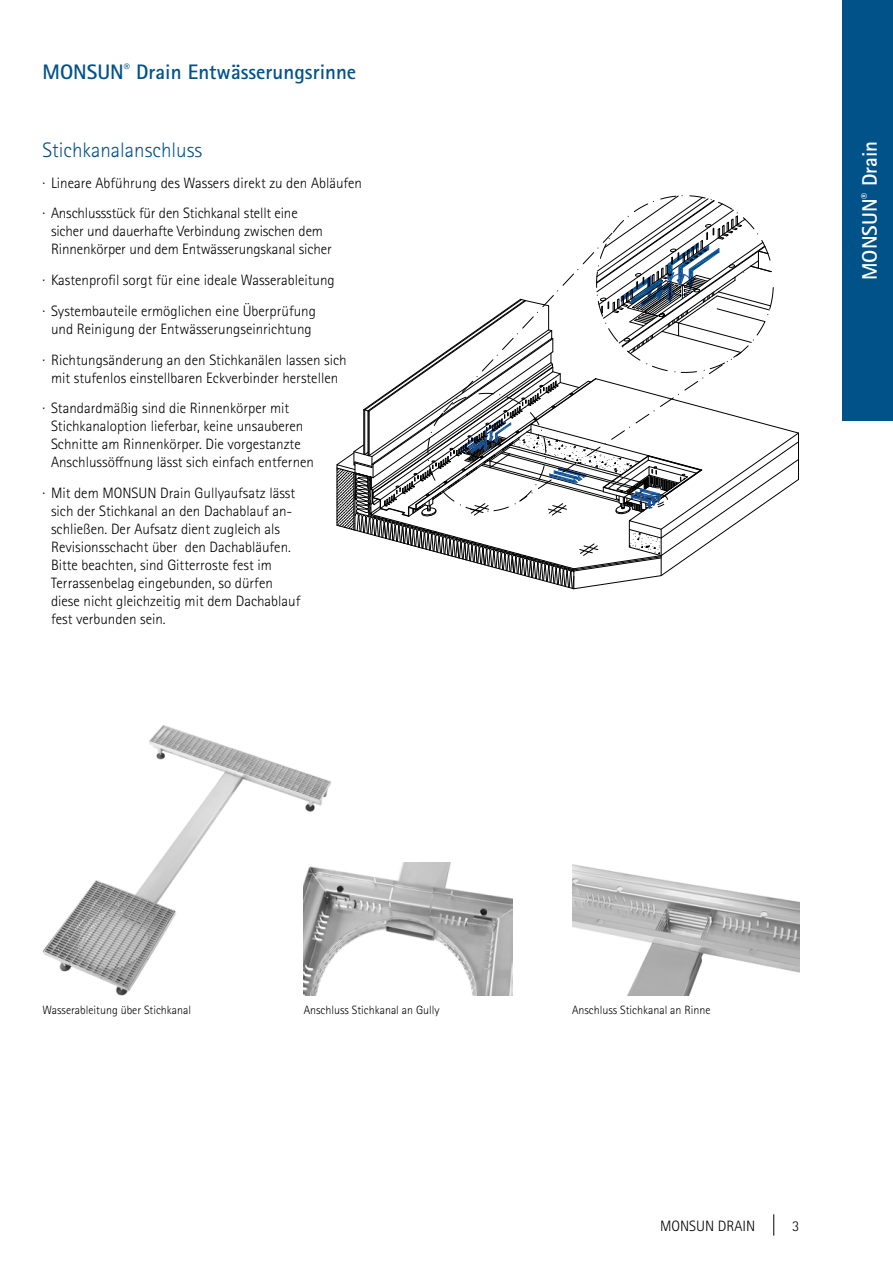
<style>
.page{position:relative;width:893px;height:1263px;background:#fff}
.page>*{position:absolute;margin:0;border:0;box-sizing:border-box;transform-origin:0 0}
.t1{font:700 21px "Rotis Sans Serif Pro";color:#005288}
.t2{font:300 21px "Rotis Sans Serif Pro";color:#005288}
.t3{font:700 21px "Rotis Sans Serif Pro";color:#fff}
.t4{font:300 15px/18px "Rotis Sans Serif Pro";color:#000}
.t5{font:300 12px "Rotis Sans Serif Pro";color:#000}
</style>
<div class="page">
<svg style="left:773px;top:1214px;width:1px;height:21px"></svg>
<div style="left:842px;top:0;width:51px;height:421px;background:#005288"></div>
<svg style="left:336px;top:195px;width:463px;height:394px"></svg>
<img style="left:43px;top:725px;width:288px;height:270px">
<img style="left:304px;top:863px;width:209px;height:132px">
<img style="left:572px;top:864px;width:227px;height:131px">
<h1 class="t1" style="left:43px;top:58px;width:315px">MONSUN<sup>®</sup> Drain Entwässerungsrinne</h1>
<h1 class="t2" style="left:43px;top:138px;width:161px">Stichkanalanschluss</h1>
<p class="t4" style="left:43px;top:167px;width:321px;line-height:30.8px">· Lineare Abführung des Wassers direkt zu den Abläufen · Anschlussstück für den Stichkanal stellt eine</p>
<p class="t4" style="left:51px;top:223px;width:282px">sicher und dauerhafte Verbindung zwischen dem<br>Rinnenkörper und dem Entwässerungskanal sicher</p>
<p class="t4" style="left:43px;top:265px;width:294px;line-height:30.8px">· Kastenprofil sorgt für eine ideale Wasserableitung · Systembauteile ermöglichen eine Überprüfung</p>
<p class="t4" style="left:43px;top:314px;width:306px;line-height:30.8px;text-indent:9px">und Reinigung der Entwässerungseinrichtung<br>· Richtungsänderung an den Stichkanälen lassen sich</p>
<p class="t4" style="left:43px;top:362px;width:297px;line-height:30.8px;text-indent:9px">mit stufenlos einstellbaren Eckverbinder herstellen · Standardmäßig sind die Rinnenkörper mit</p>
<p class="t4" style="left:51px;top:418px;width:265px">Stichkanaloption lieferbar, keine unsauberen<br>Schnitte am Rinnenkörper. Die vorgestanzte<br>Anschlussöffnung lässt sich einfach entfernen</p>
<p class="t4" style="left:51px;top:484px;width:251px;text-indent:-9px">· Mit dem MONSUN Drain Gullyaufsatz lässt sich der Stichkanal an den Dachablauf an&shy;schließen. Der Aufsatz dient zugleich als Revisionsschacht über den Dachabläufen.<br>Bitte beachten, sind Gitterroste fest im Terrassenbelag eingebunden, so dürfen diese nicht gleichzeitig mit dem Dachablauf fest verbunden sein.</p>
<h1 class="t3" style="left:856px;top:280px;width:141px;rotate:-90deg">MONSUN<sup>®</sup> Drain</h1>
<p class="t5" style="left:43px;top:1003px;width:150px">Wasserableitung über Stichkanal</p>
<p class="t5" style="left:304px;top:1003px;width:137px">Anschluss Stichkanal an Gully</p>
<p class="t5" style="left:572px;top:1003px;width:140px">Anschluss Stichkanal an Rinne</p>
<p class="t4" style="left:660px;top:1217px;width:97px">MONSUN DRAIN</p>
<p class="t4" style="left:792px;top:1217px;width:9px">3</p>
</div>
